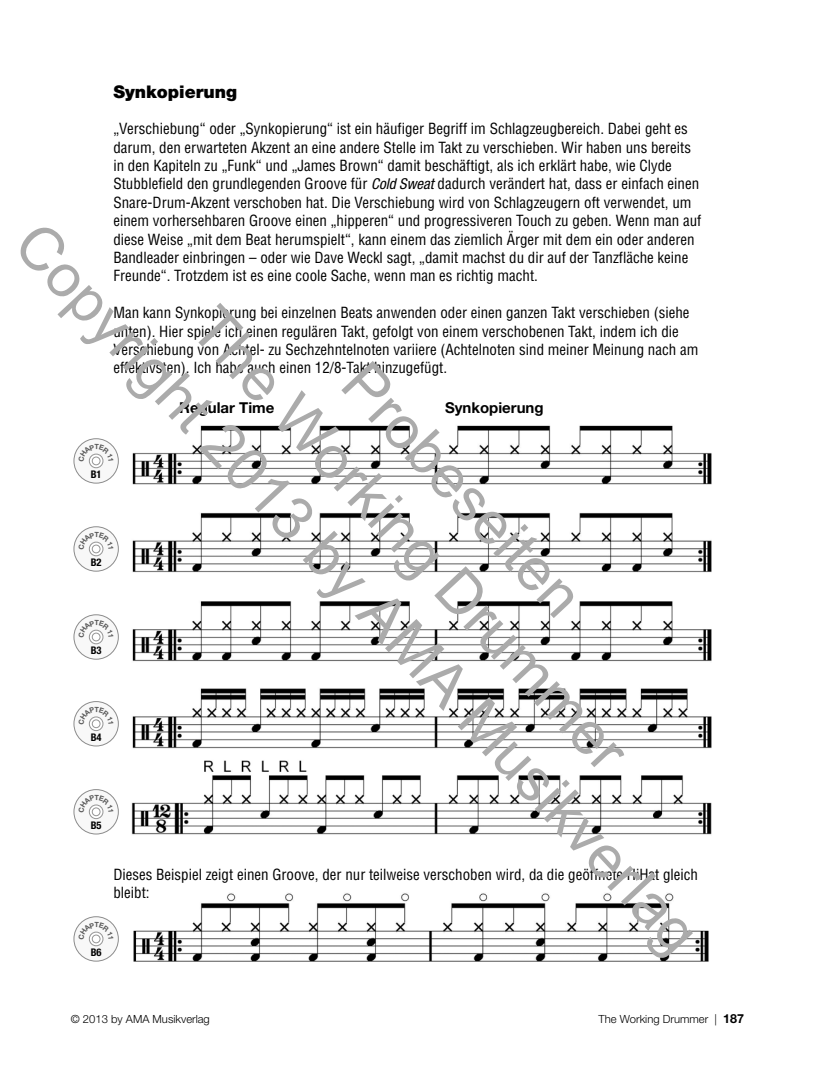
<style>
.page{position:relative;width:815px;height:1082px;background:#fff}
.page>*{position:absolute;margin:0;border:0;box-sizing:border-box;transform-origin:0 0}
.t1{font:60px/72px "Arial";color:#ababab;text-align:center}
.t2{font:900 17.5px "Helvetica Neue LT Std";color:#000}
.t3{font:condensed 15px/18.4px "Helvetica LT Std";color:#000}
.t4{font:700 15px "Helvetica Neue LT Std";color:#000}
.t5{font:300 11.25px "Helvetica Neue LT Std";color:#000}
.t6{font:700 condensed 10.5px "Helvetica Neue LT Std";color:#000}
.s1{font-family:"Helvetica Neue LT Std";font-style:italic}
.s2{font-weight:700;font-size:12.5px}
</style>
<div class="page">
<img style="left:132px;top:425px;width:579px;height:60px">
<div style="left:74px;top:438px;width:44px;height:45px;background:#f8f8f8;border-radius:50%"></div>
<div style="left:74px;top:438px;width:45px;height:45px;border:1px solid #8c8c8c;border-radius:50%"></div>
<div style="left:89px;top:454px;width:14px;height:14px;border:1px solid #959595;border-radius:50%"></div>
<div style="left:92px;top:457px;width:8px;height:8px;background:#fff;border-radius:50%"></div>
<div style="left:92px;top:457px;width:8px;height:8px;border:1px solid #959595;border-radius:50%"></div>
<img style="left:132px;top:512px;width:579px;height:60px">
<div style="left:74px;top:526px;width:44px;height:45px;background:#f8f8f8;border-radius:50%"></div>
<div style="left:74px;top:526px;width:45px;height:45px;border:1px solid #8c8c8c;border-radius:50%"></div>
<div style="left:89px;top:542px;width:14px;height:14px;border:1px solid #959595;border-radius:50%"></div>
<div style="left:92px;top:545px;width:8px;height:7px;background:#fff;border-radius:50%"></div>
<div style="left:92px;top:545px;width:8px;height:8px;border:1px solid #959595;border-radius:50%"></div>
<img style="left:132px;top:601px;width:579px;height:61px">
<div style="left:74px;top:614px;width:44px;height:45px;background:#f8f8f8;border-radius:50%"></div>
<div style="left:74px;top:614px;width:45px;height:45px;border:1px solid #8c8c8c;border-radius:50%"></div>
<div style="left:89px;top:630px;width:14px;height:14px;border:1px solid #959595;border-radius:50%"></div>
<div style="left:92px;top:633px;width:8px;height:7px;background:#fff;border-radius:50%"></div>
<div style="left:92px;top:632px;width:8px;height:9px;border:1px solid #959595;border-radius:50%"></div>
<img style="left:132px;top:688px;width:579px;height:61px">
<div style="left:74px;top:701px;width:44px;height:44px;background:#f8f8f8;border-radius:50%"></div>
<div style="left:74px;top:701px;width:45px;height:45px;border:1px solid #8c8c8c;border-radius:50%"></div>
<svg style="left:89px;top:716px;width:14px;height:14px"></svg>
<div style="left:89px;top:716px;width:14px;height:14px;border:1px solid #959595;border-radius:50%"></div>
<div style="left:92px;top:719px;width:8px;height:8px;background:#fff;border-radius:50%"></div>
<div style="left:92px;top:719px;width:8px;height:8px;border:1px solid #959595;border-radius:50%"></div>
<img style="left:131px;top:760px;width:580px;height:75px">
<div style="left:74px;top:789px;width:44px;height:44px;background:#f8f8f8;border-radius:50%"></div>
<div style="left:74px;top:789px;width:45px;height:45px;border:1px solid #8c8c8c;border-radius:50%"></div>
<svg style="left:89px;top:804px;width:14px;height:14px"></svg>
<div style="left:89px;top:804px;width:14px;height:14px;border:1px solid #959595;border-radius:50%"></div>
<div style="left:92px;top:807px;width:8px;height:8px;background:#fff;border-radius:50%"></div>
<div style="left:92px;top:807px;width:8px;height:8px;border:1px solid #959595;border-radius:50%"></div>
<img style="left:133px;top:893px;width:576px;height:68px">
<div style="left:74px;top:916px;width:44px;height:44px;background:#f8f8f8;border-radius:50%"></div>
<div style="left:74px;top:916px;width:45px;height:45px;border:1px solid #8c8c8c;border-radius:50%"></div>
<svg style="left:89px;top:931px;width:14px;height:14px"></svg>
<div style="left:89px;top:931px;width:14px;height:14px;border:1px solid #959595;border-radius:50%"></div>
<div style="left:92px;top:934px;width:8px;height:8px;background:#fff;border-radius:50%"></div>
<div style="left:92px;top:934px;width:8px;height:8px;border:1px solid #959595;border-radius:50%"></div>
<svg style="left:78px;top:444px;width:36px;height:18px"></svg>
<svg style="left:78px;top:532px;width:36px;height:17px"></svg>
<svg style="left:78px;top:620px;width:36px;height:17px"></svg>
<svg style="left:78px;top:707px;width:36px;height:17px"></svg>
<svg style="left:78px;top:795px;width:36px;height:17px"></svg>
<svg style="left:78px;top:922px;width:36px;height:17px"></svg>
<p class="t2" style="left:113px;top:86px;width:125px">Synkopierung</p>
<p class="t3" style="left:113px;top:121px;width:589px">„Verschiebung“ oder „Synkopierung“ ist ein häufiger Begriff im Schlagzeugbereich. Dabei geht es darum, den erwarteten Akzent an eine andere Stelle im Takt zu verschieben. Wir haben uns bereits in den Kapiteln zu „Funk“ und „James Brown“ damit beschäftigt, als ich erklärt habe, wie Clyde Stubblefield den grundlegenden Groove für <span class="s1">Cold Sweat</span> dadurch verändert hat, dass er einfach einen Snare-Drum-Akzent verschoben hat. Die Verschiebung wird von Schlagzeugern oft verwendet, um einem vorhersehbaren Groove einen „hipperen“ und progressiveren Touch zu geben. Wenn man auf diese Weise „mit dem Beat herumspielt“, kann einem das ziemlich Ärger mit dem ein oder anderen Bandleader einbringen – oder wie Dave Weckl sagt, „damit machst du dir auf der Tanzfläche keine Freunde“. Trotzdem ist es eine coole Sache, wenn man es richtig macht.</p>
<p class="t3" style="left:113px;top:305px;width:586px">Man kann Synkopierung bei einzelnen Beats anwenden oder einen ganzen Takt verschieben (siehe unten). Hier spiele ich einen regulären Takt, gefolgt von einem verschobenen Takt, indem ich die Verschiebung von Achtel- zu Sechzehntelnoten variiere (Achtelnoten sind meiner Meinung nach am effektivsten). Ich habe auch einen 12/8-Takt hinzugefügt.</p>
<p class="t4" style="left:179px;top:402px;width:97px">Regular Time</p>
<p class="t4" style="left:445px;top:402px;width:100px">Synkopierung</p>
<h1 class="t1" style="left:158px;top:110px;width:972px;rotate:47deg">Probeseiten<br>The Working Drummer<br>Copyright 2013 by AMA Musikverlag</h1>
<p class="t6" style="left:91px;top:468px;width:12px">B1</p>
<p class="t6" style="left:91px;top:556px;width:12px">B2</p>
<p class="t6" style="left:91px;top:644px;width:12px">B3</p>
<p class="t6" style="left:91px;top:731px;width:12px">B4</p>
<p class="t6" style="left:91px;top:819px;width:12px">B5</p>
<p class="t3" style="left:113px;top:866px;width:586px">Dieses Beispiel zeigt einen Groove, der nur teilweise verschoben wird, da die geöffnete HiHat gleich bleibt:</p>
<p class="t6" style="left:91px;top:946px;width:12px">B6</p>
<p class="t5" style="left:71px;top:1012px;width:141px">© 2013 by AMA Musikverlag</p>
<p class="t5" style="left:599px;top:1012px;width:147px">The Working Drummer | <span class="s2">187</span></p>
</div>
